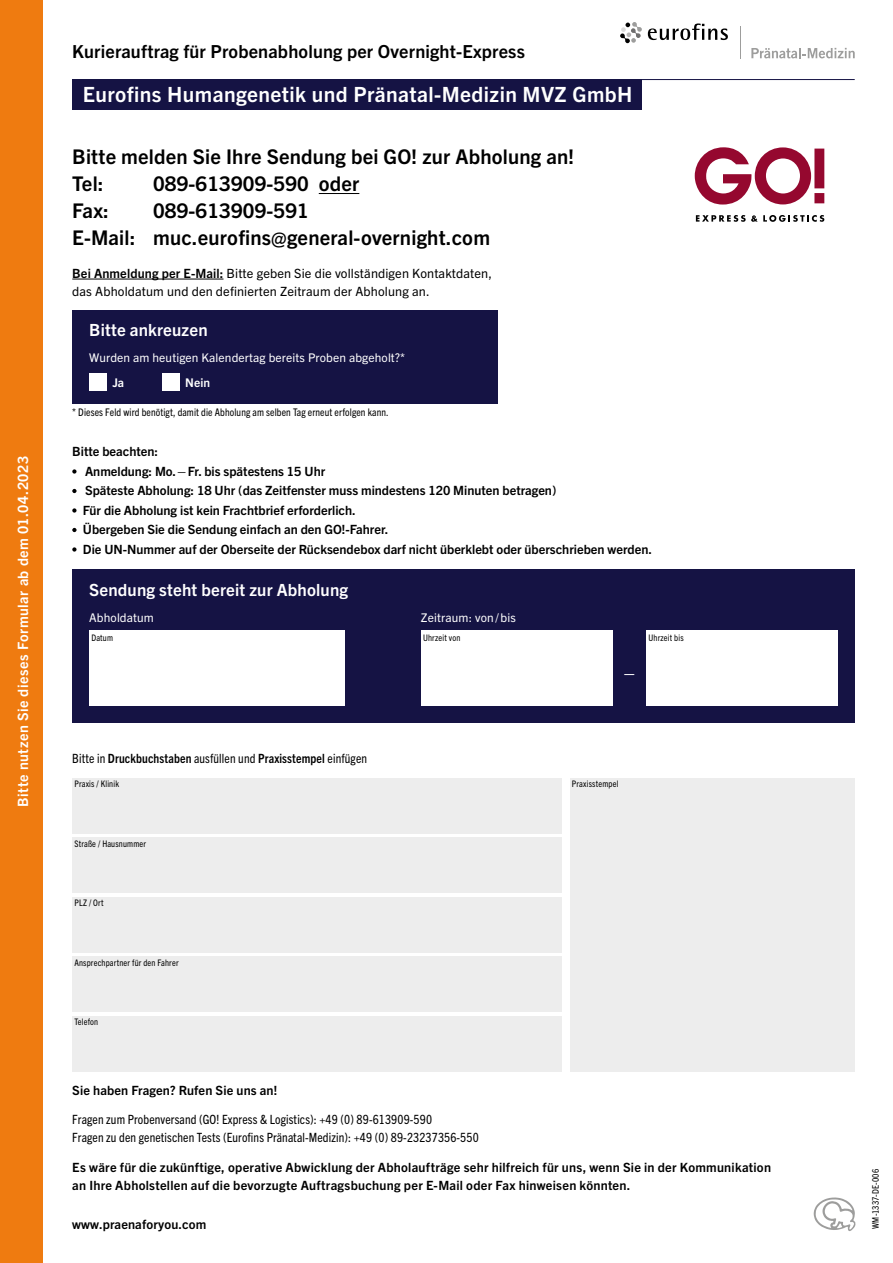
<style>
.page{position:relative;width:893px;height:1263px;background:#fff}
.page>*{position:absolute;margin:0;border:0;box-sizing:border-box;transform-origin:0 0}
.t1{font:700 21px "Trade Gothic Next LT Pro";letter-spacing:.02em;color:#fff}
.t2{font:condensed 21px "Trade Gothic Next LT Pro";color:#fff}
.t3{font:700 20.25px/27px "Trade Gothic Next LT Pro";letter-spacing:.01em;color:#000}
.t4{font:700 18px "Trade Gothic Next LT Pro";letter-spacing:.01em;color:#000}
.t5{font:700 16.8px "Trade Gothic Next LT Pro";letter-spacing:.01em;color:#fff}
.t6{font:700 14.25px "Trade Gothic Next LT Pro";letter-spacing:.035em;color:#fff}
.t7{font:700 12.75px/19.5px "Trade Gothic Next LT Pro";color:#000}
.t8{font:700 12.75px/18px "Trade Gothic Next LT Pro";letter-spacing:.02em;color:#000}
.t9{font:condensed 12.75px/18px "Trade Gothic Next LT Pro";letter-spacing:.01em;color:#000}
.t10{font:12.75px/18px "Trade Gothic Next LT Pro";letter-spacing:.01em;color:#000}
.t11{font:700 condensed 12.75px "Trade Gothic Next LT Pro";letter-spacing:.01em;color:#000}
.t12{font:12px "Trade Gothic Next LT Pro";letter-spacing:.01em;color:#fff}
.t13{font:700 12px "Trade Gothic Next LT Pro";letter-spacing:.01em;color:#fff}
.t14{font:condensed 10.5px "Trade Gothic Next LT Pro";letter-spacing:.01em;color:#000}
.t15{font:condensed 9px "Trade Gothic Next LT Pro";letter-spacing:.02em;color:#000}
.s1{font-weight:700}
.s2{font-weight:400}
</style>
<div class="page">
<div style="left:72px;top:778px;width:489px;height:55px;background:#ededed"></div>
<div style="left:72px;top:957px;width:489px;height:55px;background:#ededed"></div>
<div style="left:72px;top:838px;width:489px;height:55px;background:#ededed"></div>
<div style="left:72px;top:1016px;width:489px;height:55px;background:#ededed"></div>
<div style="left:72px;top:897px;width:489px;height:55px;background:#ededed"></div>
<div style="left:570px;top:778px;width:285px;height:293px;background:#ededed"></div>
<svg style="left:695px;top:147px;width:129px;height:58px"></svg>
<svg style="left:696px;top:215px;width:128px;height:7px"></svg>
<div style="left:72px;top:570px;width:783px;height:153px;background:#151344"></div>
<div style="left:72px;top:310px;width:425px;height:94px;background:#151344"></div>
<div style="left:89px;top:630px;width:255px;height:76px;background:#fff"></div>
<div style="left:89px;top:374px;width:17px;height:17px;background:#fff"></div>
<div style="left:162px;top:374px;width:17px;height:17px;background:#fff"></div>
<div style="left:421px;top:630px;width:191px;height:76px;background:#fff"></div>
<div style="left:646px;top:630px;width:192px;height:76px;background:#fff"></div>
<svg style="left:72px;top:469px;width:5px;height:5px"></svg>
<svg style="left:72px;top:489px;width:5px;height:4px"></svg>
<svg style="left:72px;top:508px;width:5px;height:5px"></svg>
<svg style="left:72px;top:528px;width:5px;height:4px"></svg>
<svg style="left:72px;top:547px;width:5px;height:5px"></svg>
<hr style="left:72px;top:279px;width:151px;height:1px;background:#000">
<hr style="left:319px;top:193px;width:40px;height:1px;background:#000">
<hr style="left:315px;top:79px;width:540px;height:1px;background:#151344">
<div style="left:72px;top:79px;width:570px;height:31px;background:#151344"></div>
<svg style="left:751px;top:48px;width:104px;height:10px"></svg>
<hr style="left:740px;top:26px;width:1px;height:32px;background:#9d9d9c">
<svg style="left:620px;top:22px;width:22px;height:21px"></svg>
<svg style="left:648px;top:24px;width:80px;height:16px"></svg>
<svg style="left:814px;top:1197px;width:41px;height:34px"></svg>
<div style="left:0;top:0;width:43px;height:1263px;background:#ef7b10"></div>
<p class="t6" style="left:13px;top:807px;width:353px;rotate:-90deg">Bitte nutzen Sie dieses Formular ab dem 01.04.2023</p>
<h3 class="t4" style="left:72px;top:39px;width:454px">Kurierauftrag für Probenabholung per Overnight-Express</h3>
<h1 class="t1" style="left:83px;top:80px;width:551px">Eurofins Humangenetik und Pränatal-Medizin MVZ GmbH</h1>
<h2 class="t3" style="left:72px;top:142px;width:503px">Bitte melden Sie Ihre Sendung bei GO! zur Abholung an!<br>Tel:</h2>
<h2 class="t3" style="left:153px;top:169px;width:208px">089-613909-590 oder</h2>
<h2 class="t3" style="left:72px;top:196px;width:419px;text-indent:81px">089-613909-591<br>E-Mail: muc.eurofins@general-overnight.com</h2>
<h2 class="t3" style="left:72px;top:196px;width:38px">Fax:</h2>
<p class="t10" style="left:72px;top:263px;width:421px"><span class="s1">Bei Anmeldung per E-Mail:</span> Bitte geben Sie die vollständigen Kontaktdaten, das Abholdatum und den definierten Zeitraum der Abholung an.</p>
<h3 class="t5" style="left:89px;top:318px;width:120px">Bitte ankreuzen</h3>
<p class="t12" style="left:89px;top:349px;width:317px">Wurden am heutigen Kalendertag bereits Proben abgeholt?*</p>
<p class="t13" style="left:112px;top:374px;width:13px">Ja</p>
<p class="t13" style="left:185px;top:374px;width:26px">Nein</p>
<p class="t14" style="left:72px;top:405px;width:318px">* Dieses Feld wird benötigt, damit die Abholung am selben Tag erneut erfolgen kann.</p>
<p class="t7" style="left:83px;top:441px;width:571px;text-indent:-11px">Bitte beachten:<br>Anmeldung: Mo. –Fr. bis spätestens 15 Uhr<br>Späteste Abholung: 18 Uhr (das Zeitfenster muss mindestens 120 Minuten betragen)<br>Für die Abholung ist kein Frachtbrief erforderlich.<br>Übergeben Sie die Sendung einfach an den GO!-Fahrer.<br>Die UN-Nummer auf der Oberseite der Rücksendebox darf nicht überklebt oder überschrieben werden.</p>
<h3 class="t5" style="left:89px;top:578px;width:260px">Sendung steht bereit zur Abholung</h3>
<p class="t12" style="left:89px;top:609px;width:66px">Abholdatum</p>
<p class="t12" style="left:421px;top:609px;width:96px">Zeitraum: von / bis</p>
<p class="t15" style="left:91px;top:632px;width:23px">Datum</p>
<p class="t15" style="left:423px;top:632px;width:39px">Uhrzeit von</p>
<p class="t15" style="left:648px;top:632px;width:37px">Uhrzeit bis</p>
<p class="t11" style="left:72px;top:749px;width:296px"><span class="s2">Bitte in</span> Druckbuchstaben <span class="s2">ausfüllen und</span> Praxisstempel <span class="s2">einfügen</span></p>
<p class="t15" style="left:74px;top:778px;width:46px">Praxis / Klinik</p>
<p class="t15" style="left:74px;top:837px;width:73px">Straße / Hausnummer</p>
<p class="t15" style="left:74px;top:897px;width:31px">PLZ / Ort</p>
<p class="t15" style="left:74px;top:956px;width:106px">Ansprechpartner für den Fahrer</p>
<p class="t15" style="left:74px;top:1016px;width:25px">Telefon</p>
<p class="t7" style="left:72px;top:1079px;width:207px">Sie haben Fragen? Rufen Sie uns an!</p>
<h1 class="t2" style="left:624px;top:658px;width:13px">–</h1>
<p class="t15" style="left:572px;top:778px;width:48px">Praxisstempel</p>
<p class="t9" style="left:72px;top:1109px;width:408px">Fragen zum Probenversand (GO! Express &amp; Logistics): +49 (0) 89-613909-590<br>Fragen zu den genetischen Tests (Eurofins Pränatal-Medizin): +49 (0) 89-23237356-550</p>
<p class="t8" style="left:72px;top:1158px;width:700px">Es wäre für die zukünftige, operative Abwicklung der Abholaufträge sehr hilfreich für uns, wenn Sie in der Kommunikation an Ihre Abholstellen auf die bevorzugte Auftragsbuchung per E-Mail oder Fax hinweisen könnten.</p>
<p class="t7" style="left:72px;top:1214px;width:136px">www.praenaforyou.com</p>
<p class="t15" style="left:869px;top:1229px;width:61px;rotate:-90deg">WM-1337-DE-006</p>
</div>
